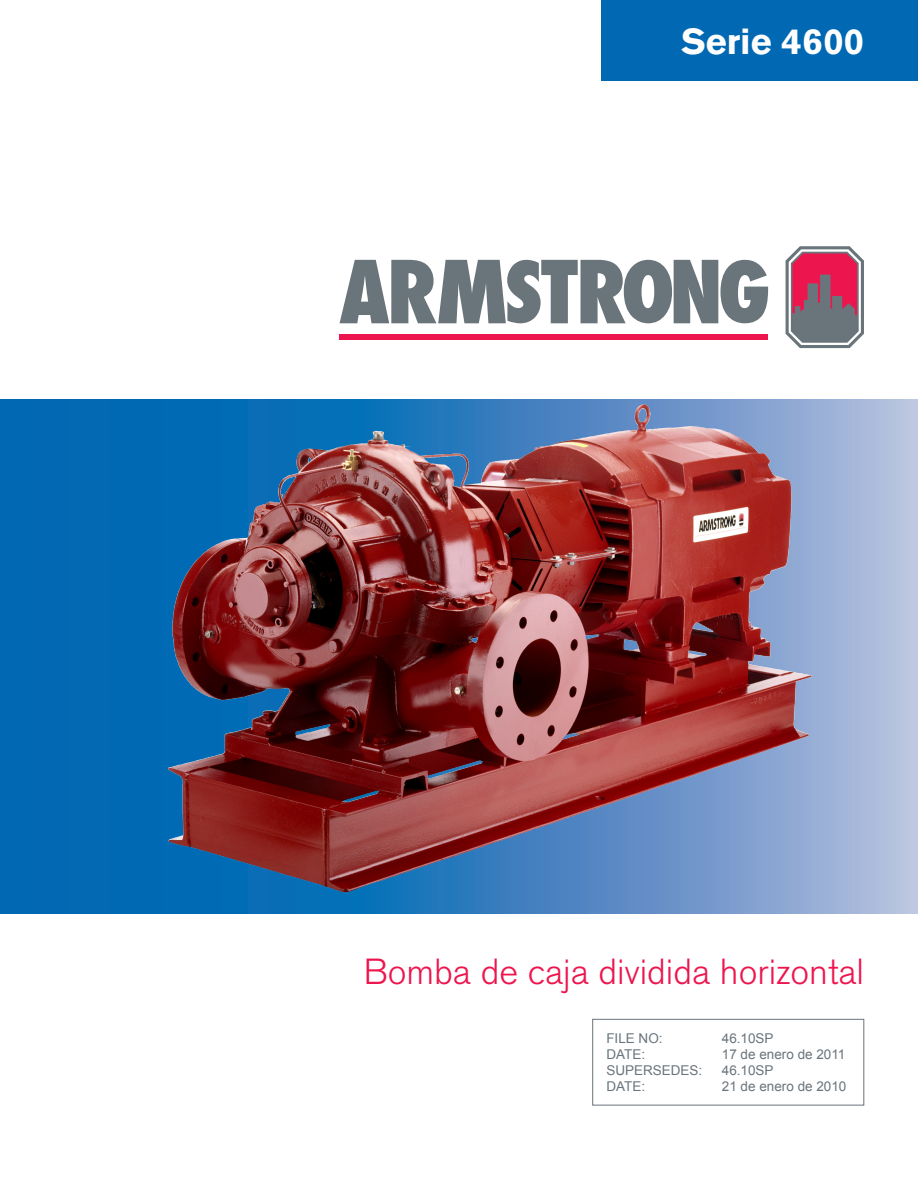
<style>
.page{position:relative;width:918px;height:1188px;background:#fff}
.page>*{position:absolute;margin:0;border:0;box-sizing:border-box;transform-origin:0 0}
.t1{font:300 36px "Akzidenz Grotesk BE";color:#ed154e}
.t2{font:700 36px "Akzidenz Grotesk BE";color:#fff}
.t3{font:13.5px "Arial";color:#6a747b}
</style>
<div class="page">
<svg style="left:786px;top:246px;width:78px;height:102px"></svg>
<svg style="left:340px;top:260px;width:428px;height:63px"></svg>
<div style="left:339px;top:334px;width:429px;height:6px;background:#ed154e"></div>
<div style="left:602px;top:0;width:316px;height:81px;background:#0168b3"></div>
<div style="left:592px;top:1019px;width:272px;height:86px;border:1px solid #6a747b"></div>
<svg style="left:0;top:399px;width:918px;height:515px"></svg>
<img style="left:429px;top:406px;width:211px;height:80px">
<p class="t2" style="left:681px;top:21px;width:184px">Serie 4600</p>
<p class="t1" style="left:364px;top:951px;width:502px">Bomba de caja dividida horizontal</p>
<p class="t3" style="left:606px;top:1029px;width:58px">FILE NO:</p>
<p class="t3" style="left:722px;top:1029px;width:53px">46.10SP</p>
<p class="t3" style="left:606px;top:1045px;width:40px">DATE:</p>
<p class="t3" style="left:722px;top:1045px;width:125px">17 de enero de 2011</p>
<p class="t3" style="left:606px;top:1062px;width:98px">SUPERSEDES:</p>
<p class="t3" style="left:722px;top:1062px;width:53px">46.10SP</p>
<p class="t3" style="left:606px;top:1078px;width:40px">DATE:</p>
<p class="t3" style="left:722px;top:1078px;width:126px">21 de enero de 2010</p>
</div>
